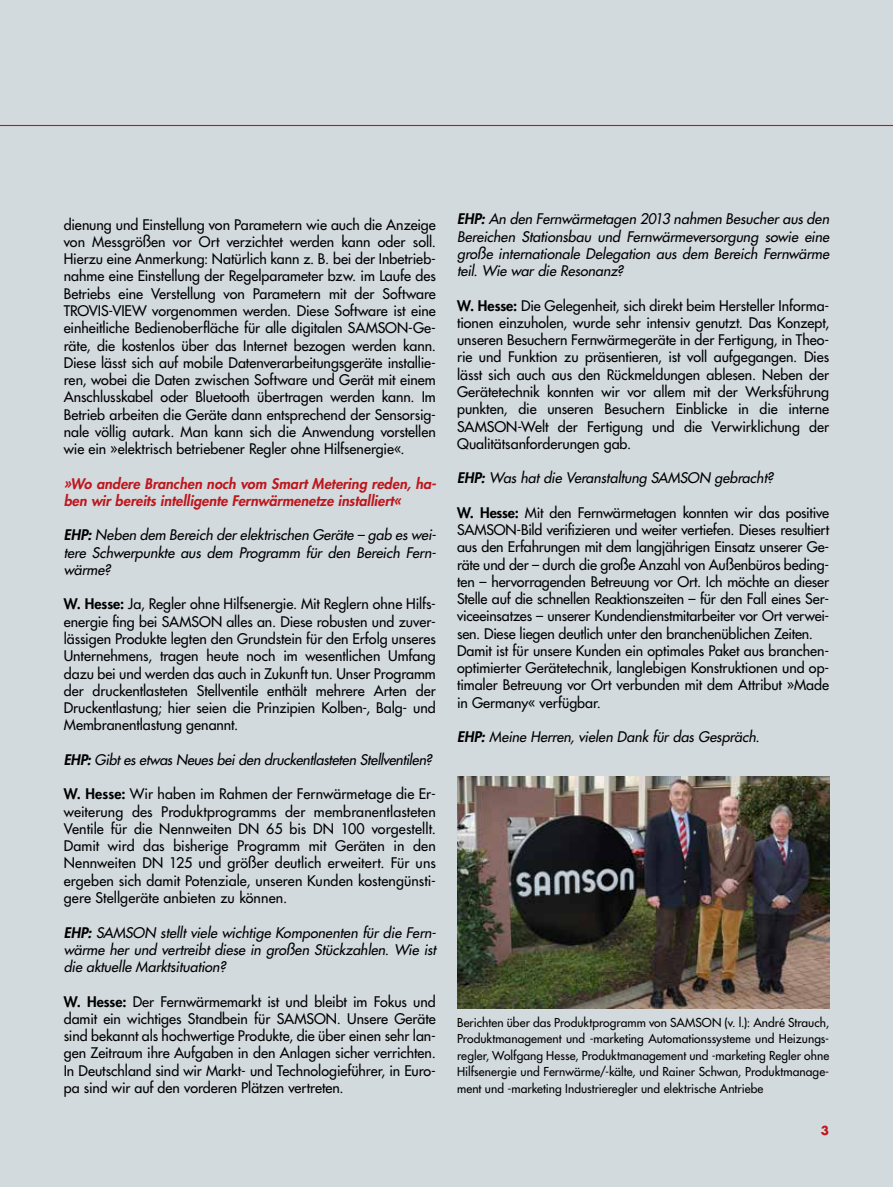
<style>
.page{position:relative;width:893px;height:1187px;background:#fff}
.page>*{position:absolute;margin:0;border:0;box-sizing:border-box;transform-origin:0 0}
.t1{font:14.25px/17.2px "Futura";letter-spacing:-.005em;color:#000;text-align:justify}
.t2{font:italic 14.25px/17.2px "Futura";letter-spacing:-.005em;color:#000;text-align:justify}
.t3{font:italic 800 14.25px/17.2px "Futura";letter-spacing:.005em;color:#bd171d}
.t4{font:12px/16.5px "Futura";letter-spacing:.005em;color:#000;text-align:justify}
.t5{font:700 12px "Futura";color:#bd171d}
.s1{font-weight:800}
</style>
<div class="page">
<div style="left:0;top:0;width:893px;height:1186px;background:#d3dade"></div>
<hr style="left:0;top:125px;width:893px;height:1px;background:#bd171d">
<img style="left:457px;top:776px;width:372px;height:232px">
<p class="t1" style="left:64px;top:216px;width:374px">dienung und Einstellung von Parametern wie auch die Anzeige von Messgrößen vor Ort verzichtet werden kann oder soll.<br>Hierzu eine Anmerkung: Natürlich kann z. B. bei der Inbetrieb&shy;nahme eine Einstellung der Regelparameter bzw. im Laufe des Betriebs eine Verstellung von Parametern mit der Software TROVIS-VIEW vorgenommen werden. Diese Software ist eine einheitliche Bedienoberfläche für alle digitalen SAMSON-Ge&shy;räte, die kostenlos über das Internet bezogen werden kann.<br>Diese lässt sich auf mobile Datenverarbeitungsgeräte installie&shy;ren, wobei die Daten zwischen Software und Gerät mit einem Anschlusskabel oder Bluetooth übertragen werden kann. Im Betrieb arbeiten die Geräte dann entsprechend der Sensorsig&shy;nale völlig autark. Man kann sich die Anwendung vorstellen wie ein »elektrisch betriebener Regler ohne Hilfsenergie«.</p>
<p class="t3" style="left:64px;top:474px;width:374px">»Wo andere Branchen noch vom Smart Metering reden, ha&shy;ben wir bereits intelligente Fernwärmenetze installiert«</p>
<p class="t2" style="left:64px;top:526px;width:374px"><span class="s1">EHP:</span> Neben dem Bereich der elektrischen Geräte – gab es wei&shy;tere Schwerpunkte aus dem Programm für den Bereich Fern&shy;wärme?</p>
<p class="t1" style="left:64px;top:595px;width:374px"><span class="s1">W. Hesse:</span> Ja, Regler ohne Hilfsenergie. Mit Reglern ohne Hilfs&shy;energie fing bei SAMSON alles an. Diese robusten und zuver&shy;lässigen Produkte legten den Grundstein für den Erfolg unseres Unternehmens, tragen heute noch im wesentlichen Umfang dazu bei und werden das auch in Zukunft tun. Unser Programm der druckentlasteten Stellventile enthält mehrere Arten der Druckentlastung; hier seien die Prinzipien Kolben-, Balg- und Membranentlastung genannt.</p>
<p class="t2" style="left:64px;top:750px;width:370px"><span class="s1">EHP:</span> Gibt es etwas Neues bei den druckentlasteten Stellventilen?</p>
<p class="t1" style="left:64px;top:785px;width:374px"><span class="s1">W. Hesse:</span> Wir haben im Rahmen der Fernwärmetage die Er&shy;weiterung des Produktprogramms der membranentlasteten Ventile für die Nennweiten DN 65 bis DN 100 vorgestellt.<br>Damit wird das bisherige Programm mit Geräten in den Nennweiten DN 125 und größer deutlich erweitert. Für uns ergeben sich damit Potenziale, unseren Kunden kostengünsti&shy;gere Stellgeräte anbieten zu können.</p>
<p class="t2" style="left:64px;top:923px;width:374px"><span class="s1">EHP:</span> SAMSON stellt viele wichtige Komponenten für die Fern&shy;wärme her und vertreibt diese in großen Stückzahlen. Wie ist die aktuelle Marktsituation?</p>
<p class="t1" style="left:64px;top:992px;width:374px"><span class="s1">W. Hesse:</span> Der Fernwärmemarkt ist und bleibt im Fokus und damit ein wichtiges Standbein für SAMSON. Unsere Geräte sind bekannt als hochwertige Produkte, die über einen sehr lan&shy;gen Zeitraum ihre Aufgaben in den Anlagen sicher verrichten.<br>In Deutschland sind wir Markt- und Technologieführer, in Euro&shy;pa sind wir auf den vorderen Plätzen vertreten.</p>
<p class="t2" style="left:457px;top:210px;width:374px"><span class="s1">EHP:</span> An den Fernwärmetagen 2013 nahmen Besucher aus den Bereichen Stationsbau und Fernwärmeversorgung sowie eine große internationale Delegation aus dem Bereich Fernwärme teil. Wie war die Resonanz?</p>
<p class="t1" style="left:457px;top:296px;width:374px"><span class="s1">W. Hesse:</span> Die Gelegenheit, sich direkt beim Hersteller Informa&shy;tionen einzuholen, wurde sehr intensiv genutzt. Das Konzept, unseren Besuchern Fernwärmegeräte in der Fertigung, in Theo&shy;rie und Funktion zu präsentieren, ist voll aufgegangen. Dies lässt sich auch aus den Rückmeldungen ablesen. Neben der Gerätetechnik konnten wir vor allem mit der Werksführung punkten, die unseren Besuchern Einblicke in die interne SAMSON-Welt der Fertigung und die Verwirklichung der Qualitätsanforderungen gab.</p>
<p class="t2" style="left:457px;top:469px;width:318px"><span class="s1">EHP:</span> Was hat die Veranstaltung SAMSON gebracht?</p>
<p class="t1" style="left:457px;top:504px;width:374px;text-align:left"><span class="s1">W. Hesse:</span> Mit den Fernwärmetagen konnten wir das positive SAMSON-Bild verifizieren und weiter vertiefen. Dieses resultiert aus den Erfahrungen mit dem langjährigen Einsatz unserer Ge&shy;räte und der – durch die große Anzahl von Außenbüros beding&shy;ten – hervorragenden Betreuung vor Ort. Ich möchte an dieser Stelle auf die schnellen Reaktionszeiten – für den Fall eines Ser&shy;viceeinsatzes – unserer Kundendienstmitarbeiter vor Ort verwei&shy;sen. Diese liegen deutlich unter den branchenüblichen Zeiten.<br>Damit ist für unsere Kunden ein optimales Paket aus branchen&shy;optimierter Gerätetechnik, langlebigen Konstruktionen und op&shy;timaler Betreuung vor Ort verbunden mit dem Attribut »Made in Germany« verfügbar.</p>
<p class="t2" style="left:457px;top:728px;width:304px"><span class="s1">EHP:</span> Meine Herren, vielen Dank für das Gespräch.</p>
<p class="t4" style="left:457px;top:1013px;width:374px">Berichten über das Produktprogramm von SAMSON (v. l.): André Strauch, Produktmanagement und -marketing Automationssysteme und Heizungs&shy;regler, Wolfgang Hesse, Produktmanagement und -marketing Regler ohne Hilfsenergie und Fernwärme/-kälte, und Rainer Schwan, Produktmanage&shy;ment und -marketing Industrieregler und elektrische Antriebe</p>
<p class="t5" style="left:821px;top:1121px;width:10px">3</p>
</div>
